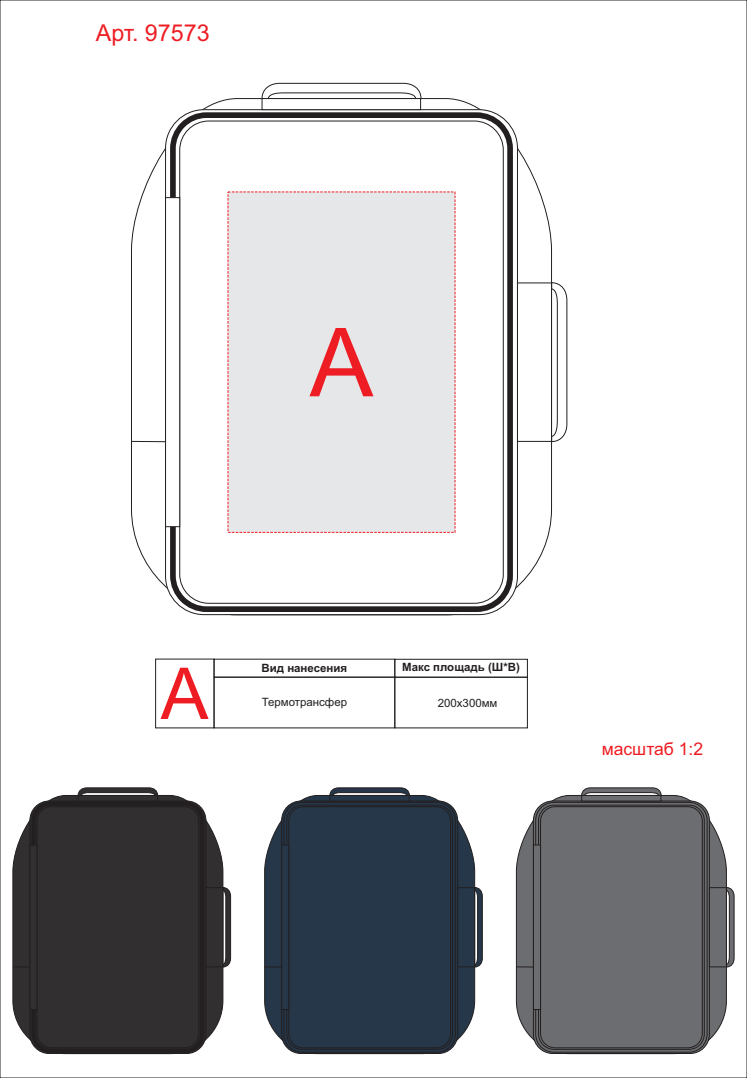
<style>
.page{position:relative;width:747px;height:1078px;background:#fff}
.page>*{position:absolute;margin:0;border:0;box-sizing:border-box;transform-origin:0 0}
.t1{font:95.32px "Arial";color:#ee1d23}
.t2{font:71.6px "Arial";color:#ee1d23}
.t3{font:23.24px "Arial";color:#ee1d23}
.t4{font:17.52px "Arial";color:#ee1d23}
.t5{font:700 11.44px "Arial";color:#231f20}
.t6{font:11.44px "Arial";color:#231f20}
</style>
<div class="page">
<svg style="left:132px;top:98px;width:419px;height:517px"></svg>
<svg style="left:516px;top:795px;width:210px;height:258px"></svg>
<svg style="left:165px;top:109px;width:352px;height:505px"></svg>
<svg style="left:170px;top:112px;width:342px;height:500px"></svg>
<div style="left:179px;top:121px;width:324px;height:482px;background:#fff;border:1px solid #231f20;border-radius:29px"></div>
<svg style="left:261px;top:83px;width:160px;height:27px"></svg>
<svg style="left:517px;top:282px;width:49px;height:159px"></svg>
<div style="left:533px;top:800px;width:176px;height:253px;background:#504f52;border:1px solid #231f20;border-radius:19px"></div>
<svg style="left:535px;top:801px;width:171px;height:251px"></svg>
<div style="left:540px;top:806px;width:162px;height:241px;background:#6c6d70;border:1px solid #231f20;border-radius:14px"></div>
<svg style="left:581px;top:787px;width:80px;height:14px"></svg>
<svg style="left:708px;top:887px;width:25px;height:79px;background:#6b6c6e"></svg>
<svg style="left:131px;top:197px;width:49px;height:330px"></svg>
<svg style="left:13px;top:795px;width:210px;height:258px;fill:#312f30"></svg>
<div style="left:32px;top:801px;width:172px;height:251px;background:#231f20"></div>
<div style="left:37px;top:806px;width:162px;height:241px;background:#312f30;border:1px solid #231f20;border-radius:14px"></div>
<svg style="left:78px;top:787px;width:80px;height:14px"></svg>
<svg style="left:205px;top:887px;width:26px;height:79px;background:#3b393a"></svg>
<div style="left:13px;top:844px;width:24px;height:165px;background:#312f30"></div>
<svg style="left:264px;top:795px;width:210px;height:258px"></svg>
<svg style="left:283px;top:801px;width:172px;height:251px;background:#2c343e"></svg>
<div style="left:288px;top:806px;width:162px;height:241px;background:#253749;border:1px solid #231f20;border-radius:14px"></div>
<svg style="left:329px;top:787px;width:80px;height:14px"></svg>
<svg style="left:457px;top:887px;width:25px;height:79px;background:#33404e"></svg>
<svg style="left:264px;top:844px;width:25px;height:165px;background:#283747"></svg>
<svg style="left:516px;top:844px;width:24px;height:165px;background:#67676a"></svg>
<div style="left:228px;top:192px;width:227px;height:340px;background:#e6e7e9"></div>
<div style="left:214px;top:676px;width:181px;height:52px;border:1px solid #231f20"></div>
<div style="left:394px;top:676px;width:133px;height:52px;border:1px solid #231f20"></div>
<div style="left:394px;top:658px;width:133px;height:19px;border:1px solid #231f20"></div>
<h3 class="t3" style="left:96px;top:24px;width:115px">Арт. 97573</h3>
<h1 class="t1" style="left:309px;top:327px;width:65px">A</h1>
<h2 class="t2" style="left:160px;top:666px;width:49px">А</h2>
<p class="t5" style="left:261px;top:663px;width:87px">Вид нанесения</p>
<p class="t5" style="left:402px;top:662px;width:119px">Макс площадь (Ш*В)</p>
<p class="t6" style="left:261px;top:697px;width:87px">Термотрансфер</p>
<p class="t6" style="left:437px;top:698px;width:61px">200х300мм</p>
<h3 class="t4" style="left:601px;top:742px;width:103px">масштаб 1:2</h3>
</div>
